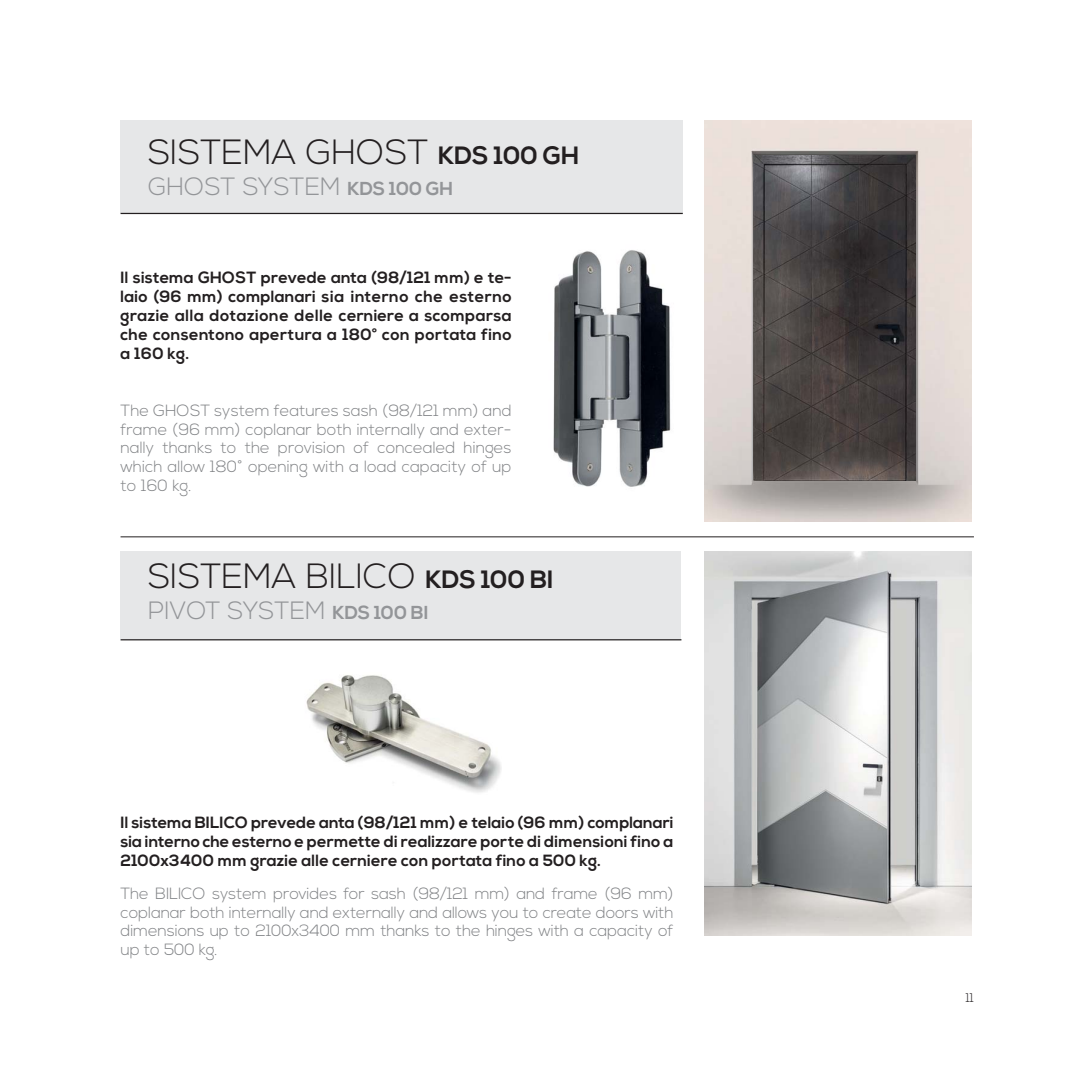
<style>
.page{position:relative;width:1092px;height:1092px;background:#fff}
.page>*{position:absolute;margin:0;border:0;box-sizing:border-box;transform-origin:0 0}
.t1{font:300 35px "Nexa";color:#231f20}
.t2{font:300 25px "Nexa";color:#939598}
.t3{font:300 16.25px/18.8px "Nexa";color:#808285;text-align:justify}
.t4{font:700 16.25px/18.8px "Nexa";letter-spacing:.01em;color:#231f20;text-align:justify}
.t5{font:300 12.5px "Nexa";color:#231f20}
.s1{font-weight:700;font-size:25px}
.s2{font-weight:700;font-size:18.75px}
</style>
<div class="page">
<img style="left:704px;top:120px;width:267px;height:401px">
<img style="left:753px;top:155px;width:162px;height:325px">
<div style="left:120px;top:551px;width:561px;height:88px;background:#e6e7e8"></div>
<img style="left:704px;top:551px;width:267px;height:384px">
<hr style="left:120px;top:639px;width:561px;height:1px;background:#231f20">
<img style="left:553px;top:250px;width:118px;height:237px">
<img style="left:306px;top:675px;width:195px;height:118px">
<div style="left:120px;top:120px;width:562px;height:93px;background:#e6e7e8"></div>
<hr style="left:120px;top:213px;width:562px;height:1px;background:#231f20">
<hr style="left:120px;top:536px;width:853px;height:1px;background:#231f20">
<h1 class="t1" style="left:148px;top:139px;width:433px">SISTEMA GHOST <span class="s1">KDS 100 GH</span></h1>
<h2 class="t2" style="left:148px;top:177px;width:307px">GHOST SYSTEM <span class="s2">KDS 100 GH</span></h2>
<p class="t4" style="left:120px;top:270px;width:392px">Il sistema GHOST prevede anta (98/121 mm) e te&shy;laio (96 mm) complanari sia interno che esterno grazie alla dotazione delle cerniere a scomparsa che consentono apertura a 180° con portata fino a 160 kg.</p>
<p class="t3" style="left:120px;top:403px;width:392px">The GHOST system features sash (98/121 mm) and frame (96 mm) coplanar both internally and exter&shy;nally thanks to the provision of concealed hinges which allow 180° opening with a load capacity of up to 160 kg.</p>
<h1 class="t1" style="left:148px;top:563px;width:407px">SISTEMA BILICO <span class="s1">KDS 100 BI</span></h1>
<h2 class="t2" style="left:148px;top:601px;width:282px">PIVOT SYSTEM <span class="s2">KDS 100 BI</span></h2>
<p class="t4" style="left:120px;top:815px;width:554px">Il sistema BILICO prevede anta (98/121 mm) e telaio (96 mm) complanari sia interno che esterno e permette di realizzare porte di dimensioni fino a 2100x3400 mm grazie alle cerniere con portata fino a 500 kg.</p>
<p class="t3" style="left:120px;top:885px;width:554px">The BILICO system provides for sash (98/121 mm) and frame (96 mm) coplanar both internally and externally and allows you to create doors with dimensions up to 2100x3400 mm thanks to the hinges with a capacity of up to 500 kg.</p>
<p class="t5" style="left:965px;top:993px;width:10px">11</p>
</div>
